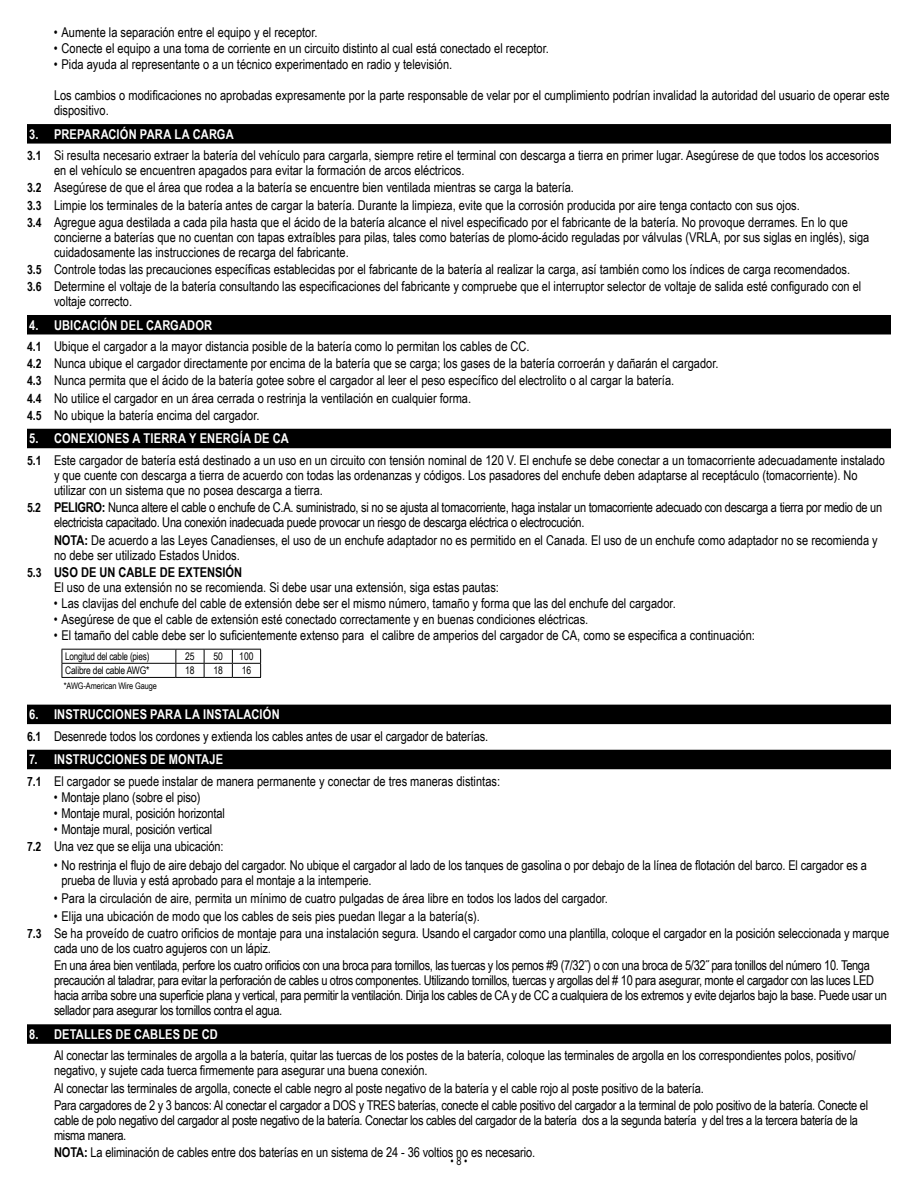
<style>
.page{position:relative;width:918px;height:1188px;background:#fff}
.page>*{position:absolute;margin:0;border:0;box-sizing:border-box;transform-origin:0 0}
.t1{font:13.5px/17.1px "Arial Narrow";color:#000}
.t2{font:13.5px/15px "Arial Narrow";letter-spacing:-.025em;color:#000}
.t3{font:13.5px/15px "Arial Narrow";letter-spacing:-.02em;color:#000}
.t4{font:700 13.5px "Arial Narrow";letter-spacing:.005em;color:#fff}
.t5{font:11.25px "Arial Narrow";color:#000}
.t6{font:10.5px "Arial Narrow";letter-spacing:-.02em;color:#000}
.t7{font:10.5px "Arial Narrow";letter-spacing:-.02em;color:#000;scale:.95 1}
.t8{font:9px "Arial Narrow";letter-spacing:-.01em;color:#000}
.s1{font-weight:700;color:#fff}
.s2{font-weight:700;font-size:12.75px}
.s3{font-weight:700}
</style>
<div class="page">
<div style="left:27px;top:124px;width:864px;height:20px;background:#000"></div>
<div style="left:27px;top:315px;width:864px;height:19px;background:#000"></div>
<div style="left:27px;top:429px;width:864px;height:19px;background:#000"></div>
<hr style="left:62px;top:677px;width:114px;height:1px;background:#000">
<hr style="left:62px;top:649px;width:114px;height:1px;background:#000">
<svg style="left:62px;top:650px;width:1px;height:27px"></svg>
<hr style="left:62px;top:663px;width:114px;height:1px;background:#000">
<svg style="left:175px;top:649px;width:86px;height:29px"></svg>
<div style="left:27px;top:705px;width:864px;height:19px;background:#000"></div>
<div style="left:27px;top:750px;width:864px;height:19px;background:#000"></div>
<div style="left:27px;top:1024px;width:864px;height:20px;background:#000"></div>
<p class="t1" style="left:54px;top:23px;width:265px">• Aumente la separación entre el equipo y el receptor.</p>
<p class="t1" style="left:54px;top:39px;width:497px">• Conecte el equipo a una toma de corriente en un circuito distinto al cual está conectado el receptor.</p>
<p class="t1" style="left:54px;top:55px;width:400px">• Pida ayuda al representante o a un técnico experimentado en radio y televisión.</p>
<p class="t1" style="left:54px;top:87px;width:837px;line-height:15px">Los cambios o modificaciones no aprobadas expresamente por la parte responsable de velar por el cumplimiento podrían invalidad la autoridad del usuario de operar este dispositivo.</p>
<p class="t1" style="left:27px;top:123px;width:854px;line-height:21.5px"><span class="s1">3. PREPARACIÓN PARA LA CARGA<br></span><span class="s2">3.1</span> Si resulta necesario extraer la batería del vehículo para cargarla, siempre retire el terminal con descarga a tierra en primer lugar. Asegúrese de que todos los accesorios</p>
<p class="t1" style="left:27px;top:161px;width:822px;text-indent:27px">en el vehículo se encuentren apagados para evitar la formación de arcos eléctricos.<br><span class="s2">3.2</span> Asegúrese de que el área que rodea a la batería se encuentre bien ventilada mientras se carga la batería.<br><span class="s2">3.3</span> Limpie los terminales de la batería antes de cargar la batería. Durante la limpieza, evite que la corrosión producida por aire tenga contacto con sus ojos.<br><span class="s2">3.4</span> Agregue agua destilada a cada pila hasta que el ácido de la batería alcance el nivel especificado por el fabricante de la batería. No provoque derrames. En lo que</p>
<p class="t1" style="left:54px;top:229px;width:817px;line-height:15px">concierne a baterías que no cuentan con tapas extraíbles para pilas, tales como baterías de plomo-ácido reguladas por válvulas (VRLA, por sus siglas en inglés), siga cuidadosamente las instrucciones de recarga del fabricante.</p>
<p class="t1" style="left:27px;top:260px;width:836px"><span class="s2">3.5</span> Controle todas las precauciones específicas establecidas por el fabricante de la batería al realizar la carga, así también como los índices de carga recomendados.<br><span class="s2">3.6</span> Determine el voltaje de la batería consultando las especificaciones del fabricante y compruebe que el interruptor selector de voltaje de salida esté configurado con el</p>
<p class="t1" style="left:54px;top:292px;width:80px">voltaje correcto.</p>
<p class="t1" style="left:27px;top:314px;width:504px;line-height:21.5px"><span class="s1">4. UBICACIÓN DEL CARGADOR<br></span><span class="s2">4.1</span> Ubique el cargador a la mayor distancia posible de la batería como lo permitan los cables de CC.</p>
<p class="t1" style="left:27px;top:354px;width:693px"><span class="s2">4.2</span> Nunca ubique el cargador directamente por encima de la batería que se carga; los gases de la batería corroerán y dañarán el cargador.<br><span class="s2">4.3</span> Nunca permita que el ácido de la batería gotee sobre el cargador al leer el peso específico del electrolito o al cargar la batería.<br><span class="s2">4.4</span> No utilice el cargador en un área cerrada o restrinja la ventilación en cualquier forma.<br><span class="s2">4.5</span> No ubique la batería encima del cargador.</p>
<p class="t1" style="left:27px;top:427px;width:860px;line-height:21.5px"><span class="s1">5. CONEXIONES A TIERRA Y ENERGÍA DE CA<br></span><span class="s2">5.1</span> Este cargador de batería está destinado a un uso en un circuito con tensión nominal de 120 V. El enchufe se debe conectar a un tomacorriente adecuadamente instalado</p>
<p class="t1" style="left:54px;top:467px;width:805px;line-height:15px">y que cuente con descarga a tierra de acuerdo con todas las ordenanzas y códigos. Los pasadores del enchufe deben adaptarse al receptáculo (tomacorriente). No utilizar con un sistema que no posea descarga a tierra.</p>
<p class="t3" style="left:54px;top:499px;width:830px;text-indent:-27px"><span class="s2">5.2</span> <span class="s3">PELIGRO:</span> Nunca altere el cable o enchufe de C.A. suministrado, si no se ajusta al tomacorriente, haga instalar un tomacorriente adecuado con descarga a tierra por medio de un electricista capacitado. Una conexión inadecuada puede provocar un riesgo de descarga eléctrica o electrocución.</p>
<p class="t1" style="left:54px;top:532px;width:825px;line-height:15px"><span class="s3">NOTA:</span> De acuerdo a las Leyes Canadienses, el uso de un enchufe adaptador no es permitido en el Canada. El uso de un enchufe como adaptador no se recomienda y no debe ser utilizado Estados Unidos.</p>
<p class="t1" style="left:54px;top:564px;width:446px;line-height:15px;text-indent:-27px"><span class="s2">5.3</span> <span class="s3">USO DE UN CABLE DE EXTENSIÓN<br></span>El uso de una extensión no se recomienda. Si debe usar una extensión, siga estas pautas:</p>
<p class="t1" style="left:54px;top:594px;width:624px">• Las clavijas del enchufe del cable de extensión debe ser el mismo número, tamaño y forma que las del enchufe del cargador.</p>
<p class="t1" style="left:54px;top:610px;width:536px">• Asegúrese de que el cable de extensión esté conectado correctamente y en buenas condiciones eléctricas.</p>
<p class="t1" style="left:54px;top:626px;width:703px">• El tamaño del cable debe ser lo suficientemente extenso para el calibre de amperios del cargador de CA, como se especifica a continuación:</p>
<p class="t7" style="left:65px;top:649px;width:90px">Longitud del cable (pies)</p>
<p class="t6" style="left:185px;top:649px;width:11px">25</p>
<p class="t6" style="left:213px;top:649px;width:11px">50</p>
<p class="t6" style="left:239px;top:649px;width:16px">100</p>
<p class="t6" style="left:65px;top:663px;width:86px">Calibre del cable AWG*</p>
<p class="t6" style="left:185px;top:663px;width:11px">18</p>
<p class="t6" style="left:213px;top:663px;width:11px">18</p>
<p class="t6" style="left:242px;top:663px;width:11px">16</p>
<p class="t8" style="left:64px;top:679px;width:95px">*AWG-American Wire Gauge</p>
<p class="t1" style="left:27px;top:703px;width:463px;line-height:21.5px"><span class="s1">6. INSTRUCCIONES PARA LA INSTALACIÓN<br></span><span class="s2">6.1</span> Desenrede todos los cordones y extienda los cables antes de usar el cargador de baterías.</p>
<p class="t1" style="left:27px;top:748px;width:475px;line-height:21.5px"><span class="s1">7. INSTRUCCIONES DE MONTAJE<br></span><span class="s2">7.1</span> El cargador se puede instalar de manera permanente y conectar de tres maneras distintas:</p>
<p class="t1" style="left:54px;top:788px;width:148px">• Montaje plano (sobre el piso)</p>
<p class="t1" style="left:54px;top:804px;width:173px">• Montaje mural, posición horizontal</p>
<p class="t1" style="left:27px;top:820px;width:198px;text-indent:27px">• Montaje mural, posición vertical<br><span class="s2">7.2</span> Una vez que se elija una ubicación:</p>
<p class="t1" style="left:62px;top:857px;width:807px;line-height:15px;text-indent:-8px">• No restrinja el flujo de aire debajo del cargador. No ubique el cargador al lado de los tanques de gasolina o por debajo de la línea de flotación del barco. El cargador es a prueba de lluvia y está aprobado para el montaje a la intemperie.</p>
<p class="t1" style="left:54px;top:889px;width:556px">• Para la circulación de aire, permita un mínimo de cuatro pulgadas de área libre en todos los lados del cargador.</p>
<p class="t1" style="left:27px;top:907px;width:864px;text-indent:27px">• Elija una ubicación de modo que los cables de seis pies puedan llegar a la batería(s).<br><span class="s2">7.3</span> Se ha proveído de cuatro orificios de montaje para una instalación segura. Usando el cargador como una plantilla, coloque el cargador en la posición seleccionada y marque</p>
<p class="t2" style="left:54px;top:939px;width:817px;line-height:17.1px">cada uno de los cuatro agujeros con un lápiz.<br>En una área bien ventilada, perfore los cuatro orificios con una broca para tornillos, las tuercas y los pernos #9 (7/32˝) o con una broca de 5/32˝ para tonillos del número 10. Tenga</p>
<p class="t2" style="left:54px;top:973px;width:834px">precaución al taladrar, para evitar la perforación de cables u otros componentes. Utilizando tornillos, tuercas y argollas del # 10 para asegurar, monte el cargador con las luces LED hacia arriba sobre una superficie plana y vertical, para permitir la ventilación. Dirija los cables de CA y de CC a cualquiera de los extremos y evite dejarlos bajo la base. Puede usar un sellador para asegurar los tornillos contra el agua.</p>
<p class="t4" style="left:29px;top:1024px;width:190px">8. DETALLES DE CABLES DE CD</p>
<p class="t1" style="left:54px;top:1048px;width:803px;line-height:15px">Al conectar las terminales de argolla a la batería, quitar las tuercas de los postes de la batería, coloque las terminales de argolla en los correspondientes polos, positivo/ negativo, y sujete cada tuerca firmemente para asegurar una buena conexión.</p>
<p class="t3" style="left:54px;top:1079px;width:816px;line-height:17.1px">Al conectar las terminales de argolla, conecte el cable negro al poste negativo de la batería y el cable rojo al poste positivo de la batería.<br>Para cargadores de 2 y 3 bancos: Al conectar el cargador a DOS y TRES baterías, conecte el cable positivo del cargador a la terminal de polo positivo de la batería. Conecte el</p>
<p class="t2" style="left:54px;top:1112px;width:806px">cable de polo negativo del cargador al poste negativo de la batería. Conectar los cables del cargador de la batería dos a la segunda batería y del tres a la tercera batería de la misma manera.</p>
<p class="t1" style="left:54px;top:1143px;width:483px"><span class="s3">NOTA:</span> La eliminación de cables entre dos baterías en un sistema de 24 - 36 voltios no es necesario.</p>
<p class="t5" style="left:451px;top:1153px;width:18px">• 8 •</p>
</div>
